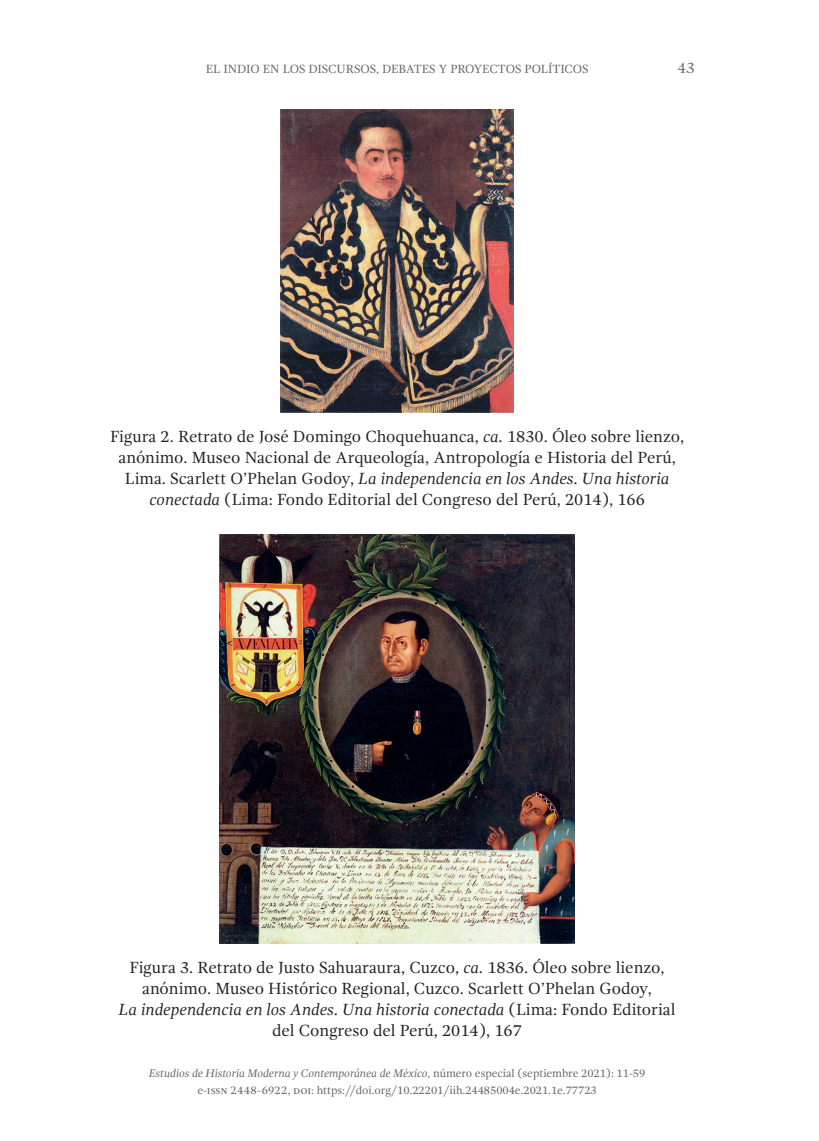
<style>
.page{position:relative;width:819px;height:1141px;background:#fff}
.page>*{position:absolute;margin:0;border:0;box-sizing:border-box;transform-origin:0 0}
.t1{font:16.62px/21px "Gandhi Serif";color:#231f20;text-align:center}
.t2{font:15.75px "Gandhi Serif";color:#6c6d70}
.t3{font:12.25px "Gandhi Serif";letter-spacing:-.01em;color:#636366}
.t4{font:11.38px/16.6px "Gandhi Serif";letter-spacing:-.005em;color:#636366;text-align:center}
.s1{font-style:italic}
</style>
<div class="page">
<img style="left:281px;top:110px;width:232px;height:302px">
<img style="left:219px;top:534px;width:356px;height:409px">
<p class="t3" style="left:206px;top:62px;width:384px">EL INDIO EN LOS DISCURSOS, DEBATES Y PROYECTOS POLÍTICOS</p>
<p class="t2" style="left:677px;top:59px;width:19px">43</p>
<p class="t1" style="left:110px;top:426px;width:575px">Figura 2. Retrato de José Domingo Choquehuanca, <span class="s1">ca.</span> 1830. Óleo sobre lienzo, anónimo. Museo Nacional de Arqueología, Antropología e Historia del Perú, Lima. Scarlett O’Phelan Godoy, <span class="s1">La independencia en los Andes. Una historia conectada</span> (Lima: Fondo Editorial del Congreso del Perú, 2014), 166</p>
<p class="t1" style="left:119px;top:957px;width:558px">Figura 3. Retrato de Justo Sahuaraura, Cuzco, <span class="s1">ca.</span> 1836. Óleo sobre lienzo, anónimo. Museo Histórico Regional, Cuzco. Scarlett O’Phelan Godoy,<br><span class="s1">La independencia en los Andes. Una historia conectada</span> (Lima: Fondo Editorial del Congreso del Perú, 2014), 167</p>
<p class="t4" style="left:149px;top:1065px;width:498px"><span class="s1">Estudios de Historia Moderna y Contemporánea de México</span>, número especial (septiembre 2021): 11-59 e-issn 2448-6922, doi: https://doi.org/10.22201/iih.24485004e.2021.1e.77723</p>
</div>
